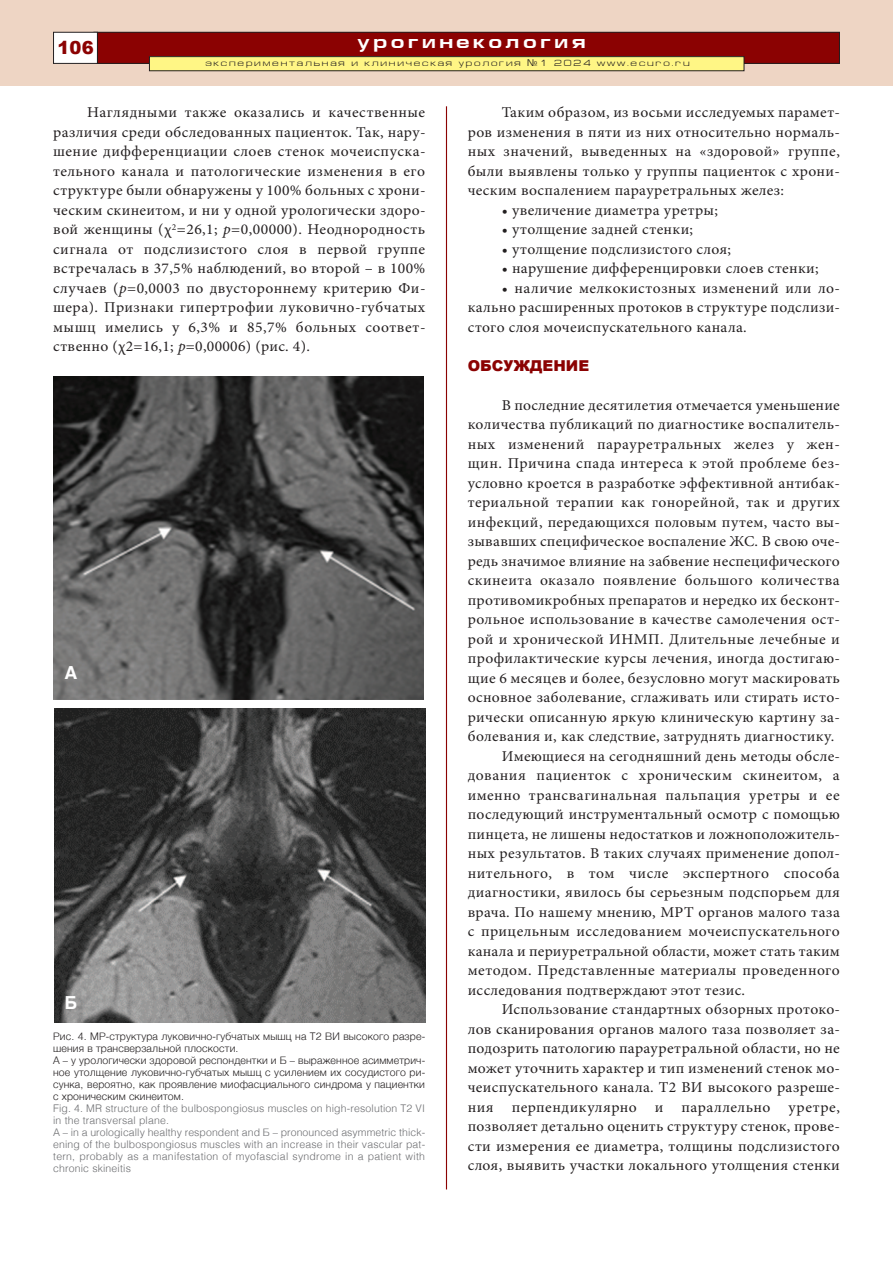
<style>
.page{position:relative;width:893px;height:1263px;background:#fff}
.page>*{position:absolute;margin:0;border:0;box-sizing:border-box;transform-origin:0 0}
.t1{font:700 18px "Europe Ext";letter-spacing:.2em;color:#fff}
.t2{font:900 18px "Arial";color:#8b0202}
.t3{font:700 18px "Helvetica";color:#fff}
.t4{font:15px/19.5px "Minion Pro";letter-spacing:.02em;color:#231f20;text-align:justify;scale:1.04 1}
.t5{font:900 15px "Arial";color:#8b0202}
.t6{font:300 10.5px/12px "Helvetica";letter-spacing:.015em;color:#6c6d70}
.t7{font:300 10.5px/12px "Helvetica";letter-spacing:.015em;color:#231f20}
.t8{font:9px "Europe Ext Normal";letter-spacing:.2em;color:#231f20}
.s1{font-family:"Europe"}
.s2{font-style:italic}
</style>
<div class="page">
<div style="left:0;top:0;width:893px;height:85px;background:#eed5c4"></div>
<div style="left:94px;top:32px;width:745px;height:31px;background:#8b0202"></div>
<div style="left:94px;top:32px;width:746px;height:32px;border:1px solid #231f20"></div>
<div style="left:54px;top:32px;width:43px;height:31px;background:#fff"></div>
<div style="left:53px;top:32px;width:45px;height:32px;border:1px solid #231f20"></div>
<div style="left:149px;top:57px;width:595px;height:14px;background:#fff685"></div>
<div style="left:149px;top:56px;width:595px;height:15px;border:1px solid #231f20"></div>
<hr style="left:446px;top:106px;width:1px;height:1083px;background:#8b0202">
<img style="left:53px;top:377px;width:371px;height:322px">
<img style="left:54px;top:708px;width:371px;height:315px">
<p class="t2" style="left:58px;top:34px;width:38px">106</p>
<p class="t1" style="left:357px;top:36px;width:230px">урогинекология</p>
<p class="t8" style="left:205px;top:60px;width:486px">экспериментальная и клиническая урология <span class="s1">¹</span>1 2024 www.ecuro.ru</p>
<p class="t4" style="left:53px;top:104px;width:360px;text-indent:34px">Наглядными также оказались и качественные различия среди обследованных пациенток. Так, нару&shy;шение дифференциации слоев стенок мочеиспуска&shy;тельного канала и патологические изменения в его структуре были обнаружены у 100% больных с хрони&shy;ческим скинеитом, и ни у одной урологически здоро&shy;вой женщины (χ<sup>2</sup>=26,1; <span class="s2">p</span>=0,00000). Неоднородность сигнала от подслизистого слоя в первой группе встречалась в 37,5% наблюдений, во второй – в 100% случаев (<span class="s2">p</span>=0,0003 по двустороннему критерию Фи&shy;шера). Признаки гипертрофии луковично-губчатых мышц имелись у 6,3% и 85,7% больных соответ&shy;ственно (χ2=16,1; <span class="s2">p</span>=0,00006) (рис. 4).</p>
<p class="t4" style="left:468px;top:104px;width:360px;text-indent:34px">Таким образом, из восьми исследуемых парамет&shy;ров изменения в пяти из них относительно нормаль&shy;ных значений, выведенных на «здоровой» группе, были выявлены только у группы пациенток с хрони&shy;ческим воспалением парауретральных желез:</p>
<p class="t4" style="left:502px;top:202px;width:209px">• увеличение диаметра уретры;</p>
<p class="t4" style="left:502px;top:221px;width:186px">• утолщение задней стенки;</p>
<p class="t4" style="left:502px;top:241px;width:222px">• утолщение подслизистого слоя;</p>
<p class="t4" style="left:502px;top:260px;width:306px">• нарушение дифференцировки слоев стенки;</p>
<p class="t4" style="left:468px;top:280px;width:360px;text-indent:34px">• наличие мелкокистозных изменений или ло&shy;кально расширенных протоков в структуре подслизи&shy;стого слоя мочеиспускательного канала.</p>
<p class="t5" style="left:468px;top:354px;width:123px">ОБСУЖДЕНИЕ</p>
<p class="t4" style="left:468px;top:397px;width:360px;text-indent:34px">В последние десятилетия отмечается уменьшение количества публикаций по диагностике воспалитель&shy;ных изменений парауретральных желез у жен&shy;щин. Причина спада интереса к этой проблеме без&shy;условно кроется в разработке эффективной антибак&shy;териальной терапии как гонорейной, так и других инфекций, передающихся половым путем, часто вы&shy;зывавших специфическое воспаление ЖС. В свою оче&shy;редь значимое влияние на забвение неспецифического скинеита оказало появление большого количества противомикробных препаратов и нередко их бесконт&shy;рольное использование в качестве самолечения ост&shy;рой и хронической ИНМП. Длительные лечебные и профилактические курсы лечения, иногда достигаю&shy;щие 6 месяцев и более, безусловно могут маскировать основное заболевание, сглаживать или стирать исто&shy;рически описанную яркую клиническую картину за&shy;болевания и, как следствие, затруднять диагностику.</p>
<p class="t4" style="left:468px;top:748px;width:360px;text-indent:34px">Имеющиеся на сегодняшний день методы обсле&shy;дования пациенток с хроническим скинеитом, а именно трансвагинальная пальпация уретры и ее последующий инструментальный осмотр с помощью пинцета, не лишены недостатков и ложноположитель&shy;ных результатов. В таких случаях применение допол&shy;нительного, в том числе экспертного способа диагностики, явилось бы серьезным подспорьем для врача. По нашему мнению, МРТ органов малого таза с прицельным исследованием мочеиспускательного канала и периуретральной области, может стать таким методом. Представленные материалы проведенного исследования подтверждают этот тезис.</p>
<p class="t4" style="left:468px;top:1001px;width:360px;text-indent:34px">Использование стандартных обзорных протоко&shy;лов сканирования органов малого таза позволяет за&shy;подозрить патологию парауретральной области, но не может уточнить характер и тип изменений стенок мо&shy;чеиспускательного канала. Т2 ВИ высокого разреше&shy;ния перпендикулярно и параллельно уретре, позволяет детально оценить структуру стенок, прове&shy;сти измерения ее диаметра, толщины подслизистого слоя, выявить участки локального утолщения стенки</p>
<p class="t3" style="left:64px;top:665px;width:14px">А</p>
<p class="t3" style="left:64px;top:995px;width:14px">Б</p>
<p class="t7" style="left:53px;top:1031px;width:374px">Рис. 4. МР-структура луковично-губчатых мышц на T2 ВИ высокого разре&shy;шения в трансверзальной плоскости.</p>
<p class="t7" style="left:53px;top:1055px;width:374px;text-align:justify">А – у урологически здоровой респондентки и Б – выраженное асимметрич&shy;ное утолщение луковично-губчатых мышц с усилением их сосудистого ри&shy;сунка, вероятно, как проявление миофасциального синдрома у пациентки с хроническим скинеитом.</p>
<p class="t6" style="left:53px;top:1103px;width:373px">Fig. 4. MR structure of the bulbospongiosus muscles on high-resolution T2 VI in the transversal plane.</p>
<p class="t6" style="left:53px;top:1127px;width:374px;text-align:justify">A – in a urologically healthy respondent and Б – pronounced asymmetric thick&shy;ening of the bulbospongiosus muscles with an increase in their vascular pat&shy;tern, probably as a manifestation of myofascial syndrome in a patient with chronic skineitis</p>
</div>
